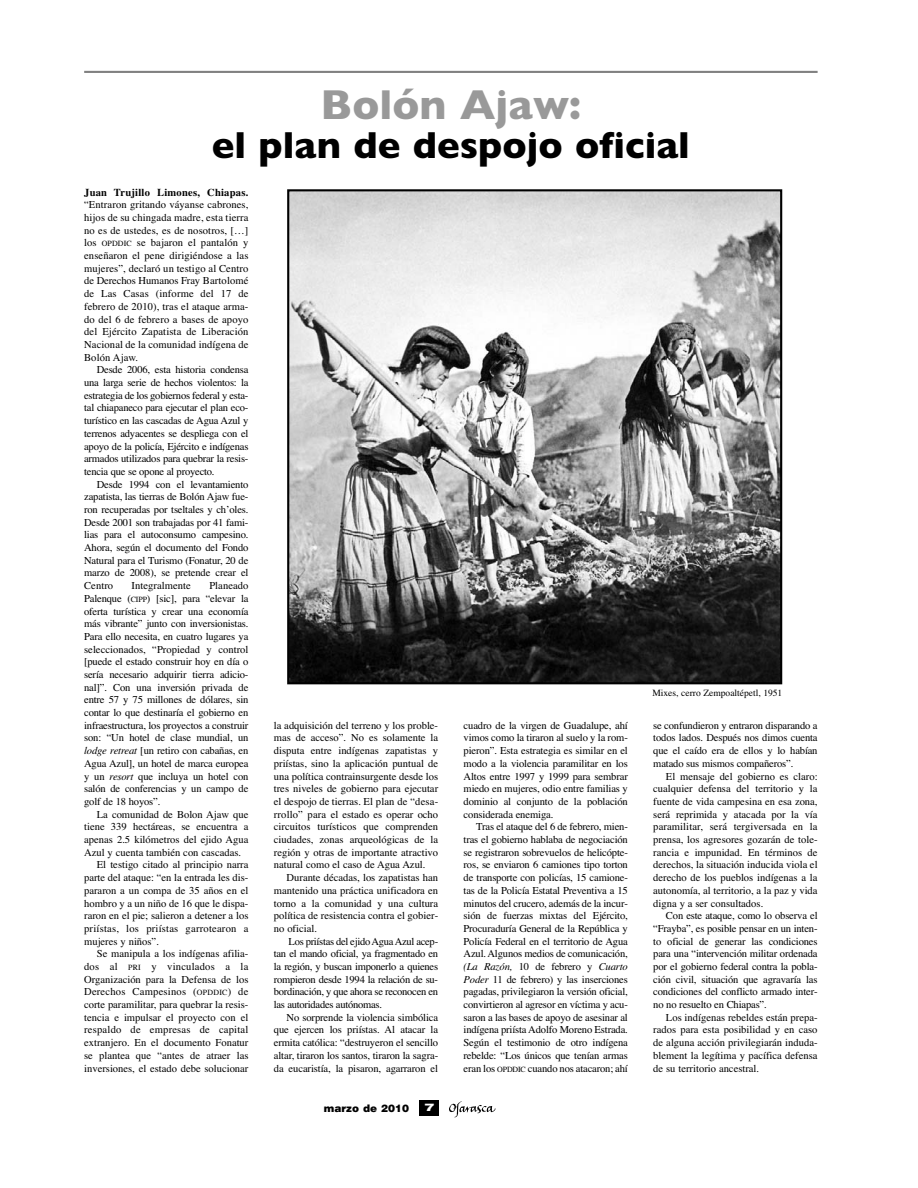
<style>
.page{position:relative;width:918px;height:1188px;background:#fff}
.page>*{position:absolute;margin:0;border:0;box-sizing:border-box;transform-origin:0 0}
.t1{font:700 42.3px "Gill Sans";color:#999}
.t2{font:700 38.1px "Gill Sans";color:#000}
.t3{font:10.65px/12.8px "Times";color:#000;text-align:justify}
.t4{font:10.65px "Times";letter-spacing:.02em;color:#000}
.t5{font:700 10.65px "Times";letter-spacing:.02em;color:#000}
.t6{font:900 10.65px "Helvetica";color:#000}
.t7{font:900 10.65px "Helvetica";color:#fff;scale:1.5 1}
.t8{font:9.45px "Times";color:#000}
.s1{font-size:7.95px}
.s2{font-style:italic}
</style>
<div class="page">
<hr style="left:84px;top:71px;width:734px;height:2px;background:#808080">
<img style="left:449px;top:1101px;width:47px;height:16px">
<div style="left:420px;top:1100px;width:19px;height:15px;background:#000"></div>
<img style="left:290px;top:192px;width:489px;height:489px">
<div style="left:287px;top:189px;width:495px;height:495px;border:2px solid #000"></div>
<h1 class="t1" style="left:321px;top:91px;width:262px">Bolón Ajaw:</h1>
<h2 class="t2" style="left:212px;top:132px;width:479px">el plan de despojo oficial</h2>
<p class="t5" style="left:84px;top:188px;width:166px">Juan Trujillo Limones, Chiapas.</p>
<p class="t3" style="left:84px;top:199px;width:166px">“Entraron gritando váyanse cabrones, hijos de su chingada madre, esta tierra no es de ustedes, es de nosotros, […] los <span class="s1">OPDDIC</span> se bajaron el pantalón y enseñaron el pene dirigiéndose a las mujeres”, declaró un testigo al Centro de Derechos Humanos Fray Bartolomé de Las Casas (informe del 17 de febrero de 2010), tras el ataque arma&shy;do del 6 de febrero a bases de apoyo del Ejército Zapatista de Liberación Nacional de la comunidad indígena de Bolón Ajaw.</p>
<p class="t3" style="left:84px;top:365px;width:166px;text-indent:13px">Desde 2006, esta historia condensa una larga serie de hechos violentos: la estrategia de los gobiernos federal y esta&shy;tal chiapaneco para ejecutar el plan eco&shy;turístico en las cascadas de Agua Azul y terrenos adyacentes se despliega con el apoyo de la policía, Ejército e indígenas armados utilizados para quebrar la resis&shy;tencia que se opone al proyecto.</p>
<p class="t3" style="left:84px;top:479px;width:166px;text-indent:13px">Desde 1994 con el levantamiento zapatista, las tierras de Bolón Ajaw fue&shy;ron recuperadas por tseltales y ch’oles.<br>Desde 2001 son trabajadas por 41 fami&shy;lias para el autoconsumo campesino.<br>Ahora, según el documento del Fondo Natural para el Turismo (Fonatur, 20 de marzo de 2008), se pretende crear el Centro</p>
<p class="t3" style="left:84px;top:580px;width:166px;text-indent:125px">Planeado Palenque (<span class="s1">CIPP</span>) [sic], para “elevar la oferta turística y crear una economía más vibrante” junto con inversionistas.<br>Para ello necesita, en cuatro lugares ya seleccionados, “Propiedad y control [puede el estado construir hoy en día o sería necesario adquirir tierra adicio&shy;nal]”. Con una inversión privada de entre 57 y 75 millones de dólares, sin contar lo que destinaría el gobierno en infraestructura, los proyectos a construir son: “Un hotel de clase mundial, un <span class="s2">lodge retreat</span> [un retiro con cabañas, en Agua Azul], un hotel de marca europea y un <span class="s2">resort</span> que incluya un hotel con salón de conferencias y un campo de golf de 18 hoyos”.</p>
<p class="t3" style="left:97px;top:809px;width:153px">La comunidad de Bolon Ajaw que</p>
<p class="t3" style="left:84px;top:822px;width:166px">tiene 339 hectáreas, se encuentra a</p>
<p class="t3" style="left:84px;top:834px;width:166px">apenas 2.5 kilómetros del ejido Agua</p>
<p class="t3" style="left:84px;top:847px;width:158px">Azul y cuenta también con cascadas.</p>
<p class="t3" style="left:97px;top:860px;width:153px">El testigo citado al principio narra</p>
<p class="t3" style="left:84px;top:872px;width:166px">parte del ataque: “en la entrada les dis-</p>
<p class="t3" style="left:84px;top:885px;width:166px">pararon a un compa de 35 años en el</p>
<p class="t3" style="left:84px;top:898px;width:166px">hombro y a un niño de 16 que le dispa-</p>
<p class="t3" style="left:84px;top:910px;width:166px">raron en el pie; salieron a detener a los</p>
<p class="t4" style="left:84px;top:925px;width:166px">priístas, los priístas garrotearon a</p>
<p class="t3" style="left:84px;top:936px;width:76px">mujeres y niños”.</p>
<p class="t3" style="left:97px;top:948px;width:153px">Se manipula a los indígenas afilia-</p>
<p class="t4" style="left:84px;top:963px;width:166px">dos al <span class="s1">PRI</span> y vinculados a la</p>
<p class="t3" style="left:84px;top:974px;width:166px">Organización para la Defensa de los</p>
<p class="t4" style="left:84px;top:988px;width:166px">Derechos Campesinos (<span class="s1">OPDDIC</span>) de</p>
<p class="t3" style="left:84px;top:999px;width:166px">corte paramilitar, para quebrar la resis-</p>
<p class="t3" style="left:84px;top:1012px;width:166px">tencia e impulsar el proyecto con el</p>
<p class="t4" style="left:84px;top:1026px;width:166px">respaldo de empresas de capital</p>
<p class="t3" style="left:84px;top:1037px;width:166px">extranjero. En el documento Fonatur</p>
<p class="t3" style="left:84px;top:1050px;width:166px">se plantea que “antes de atraer las</p>
<p class="t3" style="left:84px;top:1063px;width:166px">inversiones, el estado debe solucionar</p>
<p class="t3" style="left:132px;top:580px;width:61px">Integralmente</p>
<p class="t3" style="left:274px;top:720px;width:166px">la adquisición del terreno y los proble&shy;mas de acceso”. No es solamente la disputa entre indígenas zapatistas y priístas, sino la aplicación puntual de una política contrainsurgente desde los tres niveles de gobierno para ejecutar el despojo de tierras. El plan de “desa&shy;rrollo” para el estado es operar ocho circuitos turísticos que comprenden ciudades, zonas arqueológicas de la región y otras de importante atractivo natural como el caso de Agua Azul.</p>
<p class="t3" style="left:274px;top:872px;width:166px;text-indent:13px">Durante décadas, los zapatistas han mantenido una práctica unificadora en torno a la comunidad y una cultura política de resistencia contra el gobier&shy;no oficial.</p>
<p class="t3" style="left:274px;top:936px;width:166px;text-indent:15px">Los priístas del ejido Agua Azul acep&shy;tan el mando oficial, ya fragmentado en la región, y buscan imponerlo a quienes rompieron desde 1994 la relación de su&shy;bordinación, y que ahora se reconocen en las autoridades autónomas.</p>
<p class="t3" style="left:274px;top:1012px;width:166px;text-indent:13px">No sorprende la violencia simbólica que ejercen los priístas. Al atacar la ermita católica: “destruyeron el sencillo altar, tiraron los santos, tiraron la sagra&shy;da eucaristía, la pisaron, agarraron el</p>
<p class="t6" style="left:324px;top:1104px;width:87px">marzo de 2010</p>
<p class="t7" style="left:424px;top:1104px;width:9px">7</p>
<p class="t3" style="left:464px;top:720px;width:166px">cuadro de la virgen de Guadalupe, ahí vimos como la tiraron al suelo y la rom&shy;pieron”. Esta estrategia es similar en el modo a la violencia paramilitar en los Altos entre 1997 y 1999 para sembrar miedo en mujeres, odio entre familias y dominio al conjunto de la población considerada enemiga.</p>
<p class="t3" style="left:464px;top:822px;width:166px;text-indent:13px">Tras el ataque del 6 de febrero, mien&shy;tras el gobierno hablaba de negociación se registraron sobrevuelos de helicópte&shy;ros, se enviaron 6 camiones tipo torton de transporte con policías, 15 camione&shy;tas de la Policía Estatal Preventiva a 15 minutos del crucero, además de la incur&shy;sión de fuerzas mixtas del Ejército, Procuraduría General de la República y Policía Federal en el territorio de Agua Azul. Algunos medios de comunicación, <span class="s2">(La Razón,</span> 10 de febrero y <span class="s2">Cuarto Poder</span> 11 de febrero) y las inserciones pagadas, privilegiaron la versión oficial, convirtieron al agresor en víctima y acu&shy;saron a las bases de apoyo de asesinar al indígena priísta Adolfo Moreno Estrada.<br>Según el testimonio de otro indígena rebelde: “Los únicos que tenían armas eran los <span class="s1">OPDDIC</span> cuando nos atacaron; ahí</p>
<p class="t8" style="left:652px;top:690px;width:131px">Mixes, cerro Zempoaltépetl, 1951</p>
<p class="t3" style="left:653px;top:720px;width:166px">se confundieron y entraron disparando a todos lados. Después nos dimos cuenta que el caído era de ellos y lo habían matado sus mismos compañeros”.</p>
<p class="t3" style="left:653px;top:771px;width:166px;text-indent:13px">El mensaje del gobierno es claro: cualquier defensa del territorio y la fuente de vida campesina en esa zona, será reprimida y atacada por la vía paramilitar, será tergiversada en la prensa, los agresores gozarán de tole&shy;rancia e impunidad. En términos de derechos, la situación inducida viola el derecho de los pueblos indígenas a la autonomía, al territorio, a la paz y vida digna y a ser consultados.</p>
<p class="t3" style="left:653px;top:910px;width:166px;text-indent:13px">Con este ataque, como lo observa el “Frayba”, es posible pensar en un inten&shy;to oficial de generar las condiciones para una “intervención militar ordenada por el gobierno federal contra la pobla&shy;ción civil, situación que agravaría las condiciones del conflicto armado inter&shy;no no resuelto en Chiapas”.</p>
<p class="t3" style="left:653px;top:1012px;width:166px;text-indent:13px">Los indígenas rebeldes están prepa&shy;rados para esta posibilidad y en caso de alguna acción privilegiarán induda&shy;blement la legítima y pacífica defensa de su territorio ancestral.</p>
</div>
